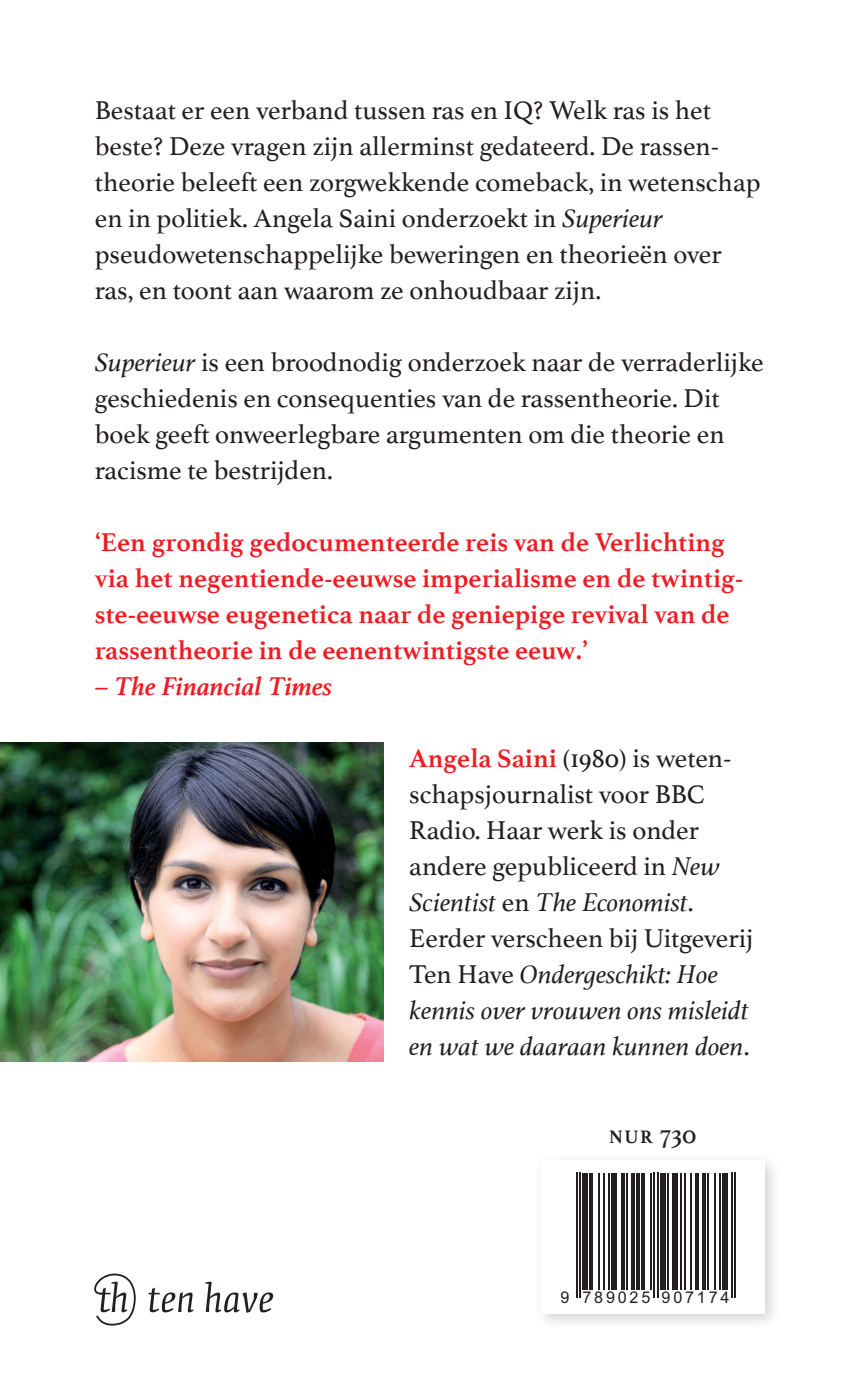
<style>
.page{position:relative;width:867px;height:1383px;background:#fff}
.page>*{position:absolute;margin:0;border:0;box-sizing:border-box;transform-origin:0 0}
.t1{font:27px/36px "Athelas";color:#231f20}
.t2{font:700 27px/36px "Athelas";color:#ee1d23}
.t3{font:italic 700 27px "Athelas";color:#ee1d23}
.t4{font:700 18.9px "Athelas";color:#231f20}
.t5{font:16.2px "Arial";letter-spacing:.17em;color:#231f20}
.s1{font-style:italic}
.s2{font-style:normal}
.s3{font-weight:700;color:#ee1d23}
.s4{font-weight:400;font-size:27px}
</style>
<div class="page">
<svg style="left:94px;top:1273px;width:42px;height:52px"></svg>
<svg style="left:149px;top:1287px;width:45px;height:25px"></svg>
<svg style="left:205px;top:1282px;width:68px;height:31px"></svg>
<div style="left:533px;top:1152px;width:248px;height:178px;background:#231f20;opacity:.2"></div>
<div style="left:541px;top:1160px;width:224px;height:153px;background:#fff"></div>
<hr style="left:576px;top:1173px;width:2px;height:125px;background:#231f20">
<hr style="left:579px;top:1173px;width:2px;height:125px;background:#231f20">
<div style="left:583px;top:1173px;width:5px;height:116px;background:#231f20"></div>
<hr style="left:589px;top:1173px;width:4px;height:116px;background:#231f20">
<hr style="left:598px;top:1173px;width:2px;height:116px;background:#231f20">
<hr style="left:603px;top:1173px;width:2px;height:116px;background:#231f20">
<hr style="left:608px;top:1173px;width:2px;height:116px;background:#231f20">
<div style="left:611px;top:1173px;width:5px;height:116px;background:#231f20"></div>
<hr style="left:621px;top:1173px;width:4px;height:116px;background:#231f20">
<hr style="left:627px;top:1173px;width:1px;height:116px;background:#231f20">
<hr style="left:631px;top:1173px;width:4px;height:116px;background:#231f20">
<hr style="left:636px;top:1173px;width:4px;height:116px;background:#231f20">
<hr style="left:642px;top:1173px;width:3px;height:116px;background:#231f20">
<hr style="left:650px;top:1173px;width:2px;height:116px;background:#231f20">
<hr style="left:653px;top:1173px;width:2px;height:125px;background:#231f20">
<hr style="left:657px;top:1173px;width:2px;height:125px;background:#231f20">
<div style="left:660px;top:1173px;width:5px;height:116px;background:#231f20"></div>
<hr style="left:667px;top:1173px;width:2px;height:116px;background:#231f20">
<div style="left:672px;top:1173px;width:5px;height:116px;background:#231f20"></div>
<hr style="left:680px;top:1173px;width:2px;height:116px;background:#231f20">
<hr style="left:684px;top:1173px;width:1px;height:116px;background:#231f20">
<hr style="left:691px;top:1173px;width:1px;height:116px;background:#231f20">
<hr style="left:696px;top:1173px;width:3px;height:116px;background:#231f20">
<hr style="left:702px;top:1173px;width:4px;height:116px;background:#231f20">
<hr style="left:707px;top:1173px;width:2px;height:116px;background:#231f20">
<hr style="left:714px;top:1173px;width:2px;height:116px;background:#231f20">
<hr style="left:719px;top:1173px;width:2px;height:116px;background:#231f20">
<div style="left:722px;top:1173px;width:6px;height:116px;background:#231f20"></div>
<hr style="left:731px;top:1173px;width:2px;height:125px;background:#231f20">
<hr style="left:734px;top:1173px;width:2px;height:125px;background:#231f20">
<img style="left:0;top:742px;width:384px;height:319px">
<p class="t1" style="left:95px;top:91px;width:667px">Bestaat er een verband tussen ras en IQ? Welk ras is het beste? Deze vragen zijn allerminst gedateerd. De rassen&shy;theorie beleeft een zorgwekkende comeback, in wetenschap en in politiek. Angela Saini onderzoekt in <span class="s1">Superieur </span>pseudowetenschappelijke beweringen en theorieën over ras, en toont aan waarom ze onhoudbaar zijn.</p>
<p class="t1" style="left:95px;top:343px;width:670px"><span class="s1">Superieur</span> is een broodnodig onderzoek naar de verraderlijke geschiedenis en consequenties van de rassentheorie. Dit boek geeft onweerlegbare argumenten om die theorie en racisme te bestrijden.</p>
<p class="t2" style="left:95px;top:523px;width:650px">‘Een grondig gedocumenteerde reis van de Verlichting via het negentiende-eeuwse imperialisme en de twintig&shy;ste-eeuwse eugenetica naar de geniepige revival van de rassentheorie in de eenentwintigste eeuw.’</p>
<p class="t3" style="left:95px;top:664px;width:239px"><span class="s2">–</span> The Financial Times</p>
<p class="t1" style="left:409px;top:739px;width:346px"><span class="s3">Angela Saini</span> (1980) is weten&shy;schapsjournalist voor BBC<br>Radio. Haar werk is onder andere gepubliceerd in <span class="s1">New<br>Scientist</span> en <span class="s1">The Economist</span>.<br>Eerder verscheen bij Uitgeverij<br>Ten Have <span class="s1">Ondergeschikt: Hoe kennis over vrouwen ons misleidt en wat we daaraan kunnen doen</span>.</p>
<p class="t4" style="left:609px;top:1121px;width:89px">NUR <span class="s4">730</span></p>
<p class="t5" style="left:560px;top:1287px;width:171px">9 789025 907174</p>
</div>
